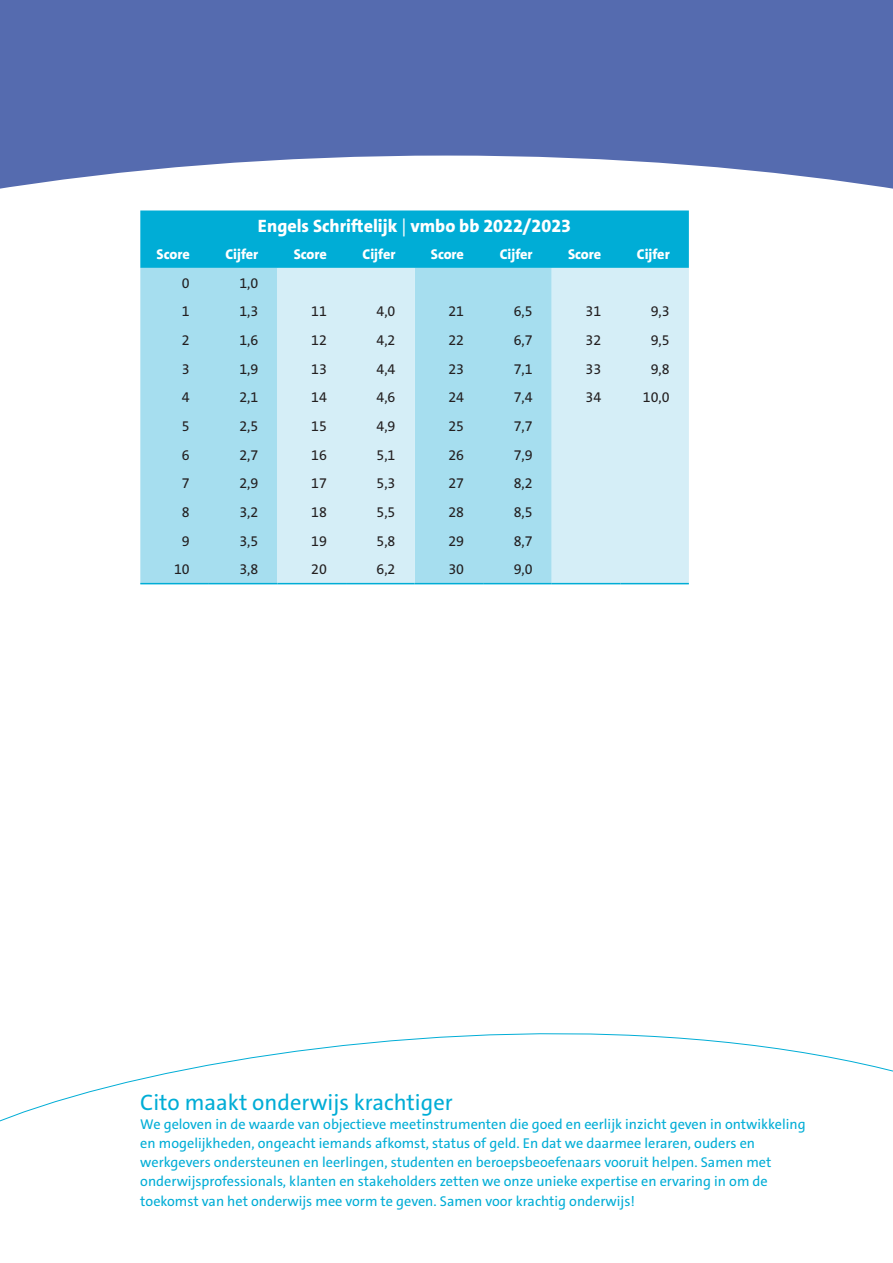
<style>
.page{position:relative;width:893px;height:1263px;background:#fff}
.page>*{position:absolute;margin:0;border:0;box-sizing:border-box;transform-origin:0 0}
.KOP_3__PARAGRAAF{font:22.5px "The Sans Cito";color:#00add6}
.TABEL__Tekst{font:800 18px "The Sans Cito";color:#fff}
.TEKST{font:14.25px "The Sans Cito";color:#00add6}
.TABEL__Tekst-2{font:14.25px "The Sans Cito";color:#231f20}
.TABEL__Tekst-3{font:800 14.25px "The Sans Cito";color:#fff}
.s1{font-weight:400}
</style>
<div class="page">
<svg style="left:0;top:0;width:893px;height:189px;background:#697cb8"></svg>
<svg style="left:0;top:1033px;width:893px;height:89px"></svg>
<div style="left:140px;top:210px;width:549px;height:58px;background:#00add6"></div>
<div style="left:140px;top:268px;width:137px;height:315px;background:#a6deef"></div>
<svg style="left:277px;top:268px;width:412px;height:315px;background:#c5e8f4"></svg>
<hr style="left:140px;top:583px;width:69px;height:1px;background:#00add6">
<hr style="left:209px;top:583px;width:68px;height:1px;background:#00add6">
<hr style="left:277px;top:583px;width:69px;height:1px;background:#00add6">
<hr style="left:346px;top:583px;width:69px;height:1px;background:#00add6">
<hr style="left:415px;top:583px;width:68px;height:1px;background:#00add6">
<hr style="left:483px;top:583px;width:69px;height:1px;background:#00add6">
<hr style="left:552px;top:583px;width:68px;height:1px;background:#00add6">
<hr style="left:620px;top:583px;width:69px;height:1px;background:#00add6">
<p class="TABEL__Tekst" style="left:258px;top:214px;width:315px">Engels Schriftelijk <span class="s1">|</span> vmbo bb 2022/2023</p>
<p class="TABEL__Tekst-3" style="left:157px;top:245px;width:35px">Score</p>
<p class="TABEL__Tekst-3" style="left:225px;top:245px;width:34px">Cijfer</p>
<p class="TABEL__Tekst-3" style="left:294px;top:245px;width:35px">Score</p>
<p class="TABEL__Tekst-3" style="left:363px;top:245px;width:34px">Cijfer</p>
<p class="TABEL__Tekst-3" style="left:431px;top:245px;width:35px">Score</p>
<p class="TABEL__Tekst-3" style="left:500px;top:245px;width:34px">Cijfer</p>
<p class="TABEL__Tekst-3" style="left:568px;top:245px;width:35px">Score</p>
<p class="TABEL__Tekst-3" style="left:637px;top:245px;width:34px">Cijfer</p>
<p class="TABEL__Tekst-2" style="left:182px;top:274px;width:9px">0</p>
<p class="TABEL__Tekst-2" style="left:239px;top:274px;width:20px">1,0</p>
<p class="TABEL__Tekst-2" style="left:182px;top:302px;width:9px">1</p>
<p class="TABEL__Tekst-2" style="left:239px;top:302px;width:20px">1,3</p>
<p class="TABEL__Tekst-2" style="left:311px;top:302px;width:17px">11</p>
<p class="TABEL__Tekst-2" style="left:377px;top:302px;width:20px">4,0</p>
<p class="TABEL__Tekst-2" style="left:448px;top:302px;width:17px">21</p>
<p class="TABEL__Tekst-2" style="left:514px;top:302px;width:20px">6,5</p>
<p class="TABEL__Tekst-2" style="left:585px;top:302px;width:17px">31</p>
<p class="TABEL__Tekst-2" style="left:651px;top:302px;width:20px">9,3</p>
<p class="TABEL__Tekst-2" style="left:182px;top:331px;width:9px">2</p>
<p class="TABEL__Tekst-2" style="left:239px;top:331px;width:20px">1,6</p>
<p class="TABEL__Tekst-2" style="left:311px;top:331px;width:17px">12</p>
<p class="TABEL__Tekst-2" style="left:377px;top:331px;width:20px">4,2</p>
<p class="TABEL__Tekst-2" style="left:448px;top:331px;width:17px">22</p>
<p class="TABEL__Tekst-2" style="left:514px;top:331px;width:20px">6,7</p>
<p class="TABEL__Tekst-2" style="left:585px;top:331px;width:17px">32</p>
<p class="TABEL__Tekst-2" style="left:651px;top:331px;width:20px">9,5</p>
<p class="TABEL__Tekst-2" style="left:182px;top:360px;width:9px">3</p>
<p class="TABEL__Tekst-2" style="left:239px;top:360px;width:20px">1,9</p>
<p class="TABEL__Tekst-2" style="left:311px;top:360px;width:17px">13</p>
<p class="TABEL__Tekst-2" style="left:377px;top:360px;width:20px">4,4</p>
<p class="TABEL__Tekst-2" style="left:448px;top:360px;width:17px">23</p>
<p class="TABEL__Tekst-2" style="left:514px;top:360px;width:20px">7,1</p>
<p class="TABEL__Tekst-2" style="left:585px;top:360px;width:17px">33</p>
<p class="TABEL__Tekst-2" style="left:651px;top:360px;width:20px">9,8</p>
<p class="TABEL__Tekst-2" style="left:182px;top:388px;width:9px">4</p>
<p class="TABEL__Tekst-2" style="left:239px;top:388px;width:20px">2,1</p>
<p class="TABEL__Tekst-2" style="left:311px;top:388px;width:17px">14</p>
<p class="TABEL__Tekst-2" style="left:377px;top:388px;width:20px">4,6</p>
<p class="TABEL__Tekst-2" style="left:448px;top:388px;width:17px">24</p>
<p class="TABEL__Tekst-2" style="left:514px;top:388px;width:20px">7,4</p>
<p class="TABEL__Tekst-2" style="left:585px;top:388px;width:17px">34</p>
<p class="TABEL__Tekst-2" style="left:643px;top:388px;width:28px">10,0</p>
<p class="TABEL__Tekst-2" style="left:182px;top:417px;width:9px">5</p>
<p class="TABEL__Tekst-2" style="left:239px;top:417px;width:20px">2,5</p>
<p class="TABEL__Tekst-2" style="left:311px;top:417px;width:17px">15</p>
<p class="TABEL__Tekst-2" style="left:377px;top:417px;width:20px">4,9</p>
<p class="TABEL__Tekst-2" style="left:448px;top:417px;width:17px">25</p>
<p class="TABEL__Tekst-2" style="left:514px;top:417px;width:20px">7,7</p>
<p class="TABEL__Tekst-2" style="left:182px;top:446px;width:9px">6</p>
<p class="TABEL__Tekst-2" style="left:239px;top:446px;width:20px">2,7</p>
<p class="TABEL__Tekst-2" style="left:311px;top:446px;width:17px">16</p>
<p class="TABEL__Tekst-2" style="left:377px;top:446px;width:20px">5,1</p>
<p class="TABEL__Tekst-2" style="left:448px;top:446px;width:17px">26</p>
<p class="TABEL__Tekst-2" style="left:514px;top:446px;width:20px">7,9</p>
<p class="TABEL__Tekst-2" style="left:182px;top:474px;width:9px">7</p>
<p class="TABEL__Tekst-2" style="left:239px;top:474px;width:20px">2,9</p>
<p class="TABEL__Tekst-2" style="left:311px;top:474px;width:17px">17</p>
<p class="TABEL__Tekst-2" style="left:377px;top:474px;width:20px">5,3</p>
<p class="TABEL__Tekst-2" style="left:448px;top:474px;width:17px">27</p>
<p class="TABEL__Tekst-2" style="left:514px;top:474px;width:20px">8,2</p>
<p class="TABEL__Tekst-2" style="left:182px;top:503px;width:9px">8</p>
<p class="TABEL__Tekst-2" style="left:239px;top:503px;width:20px">3,2</p>
<p class="TABEL__Tekst-2" style="left:311px;top:503px;width:17px">18</p>
<p class="TABEL__Tekst-2" style="left:377px;top:503px;width:20px">5,5</p>
<p class="TABEL__Tekst-2" style="left:448px;top:503px;width:17px">28</p>
<p class="TABEL__Tekst-2" style="left:514px;top:503px;width:20px">8,5</p>
<p class="TABEL__Tekst-2" style="left:182px;top:532px;width:9px">9</p>
<p class="TABEL__Tekst-2" style="left:239px;top:532px;width:20px">3,5</p>
<p class="TABEL__Tekst-2" style="left:311px;top:532px;width:17px">19</p>
<p class="TABEL__Tekst-2" style="left:377px;top:532px;width:20px">5,8</p>
<p class="TABEL__Tekst-2" style="left:448px;top:532px;width:17px">29</p>
<p class="TABEL__Tekst-2" style="left:514px;top:532px;width:20px">8,7</p>
<p class="TABEL__Tekst-2" style="left:174px;top:560px;width:17px">10</p>
<p class="TABEL__Tekst-2" style="left:239px;top:560px;width:20px">3,8</p>
<p class="TABEL__Tekst-2" style="left:311px;top:560px;width:17px">20</p>
<p class="TABEL__Tekst-2" style="left:377px;top:560px;width:20px">6,2</p>
<p class="TABEL__Tekst-2" style="left:448px;top:560px;width:17px">30</p>
<p class="TABEL__Tekst-2" style="left:514px;top:560px;width:20px">9,0</p>
<p class="KOP_3__PARAGRAAF" style="left:140px;top:1088px;width:314px">Cito maakt onderwijs krachtiger</p>
<p class="TEKST" style="left:140px;top:1115px;width:667px">We geloven in de waarde van objectieve meetinstrumenten die goed en eerlijk inzicht geven in ontwikkeling</p>
<p class="TEKST" style="left:140px;top:1134px;width:616px">en mogelijkheden, ongeacht iemands afkomst, status of geld. En dat we daarmee leraren, ouders en</p>
<p class="TEKST" style="left:140px;top:1153px;width:633px">werkgevers ondersteunen en leerlingen, studenten en beroepsbeoefenaars vooruit helpen. Samen met</p>
<p class="TEKST" style="left:140px;top:1172px;width:629px">onderwijsprofessionals, klanten en stakeholders zetten we onze unieke expertise en ervaring in om de</p>
<p class="TEKST" style="left:140px;top:1191px;width:496px">toekomst van het onderwijs mee vorm te geven. Samen voor krachtig onderwijs!</p>
</div>
